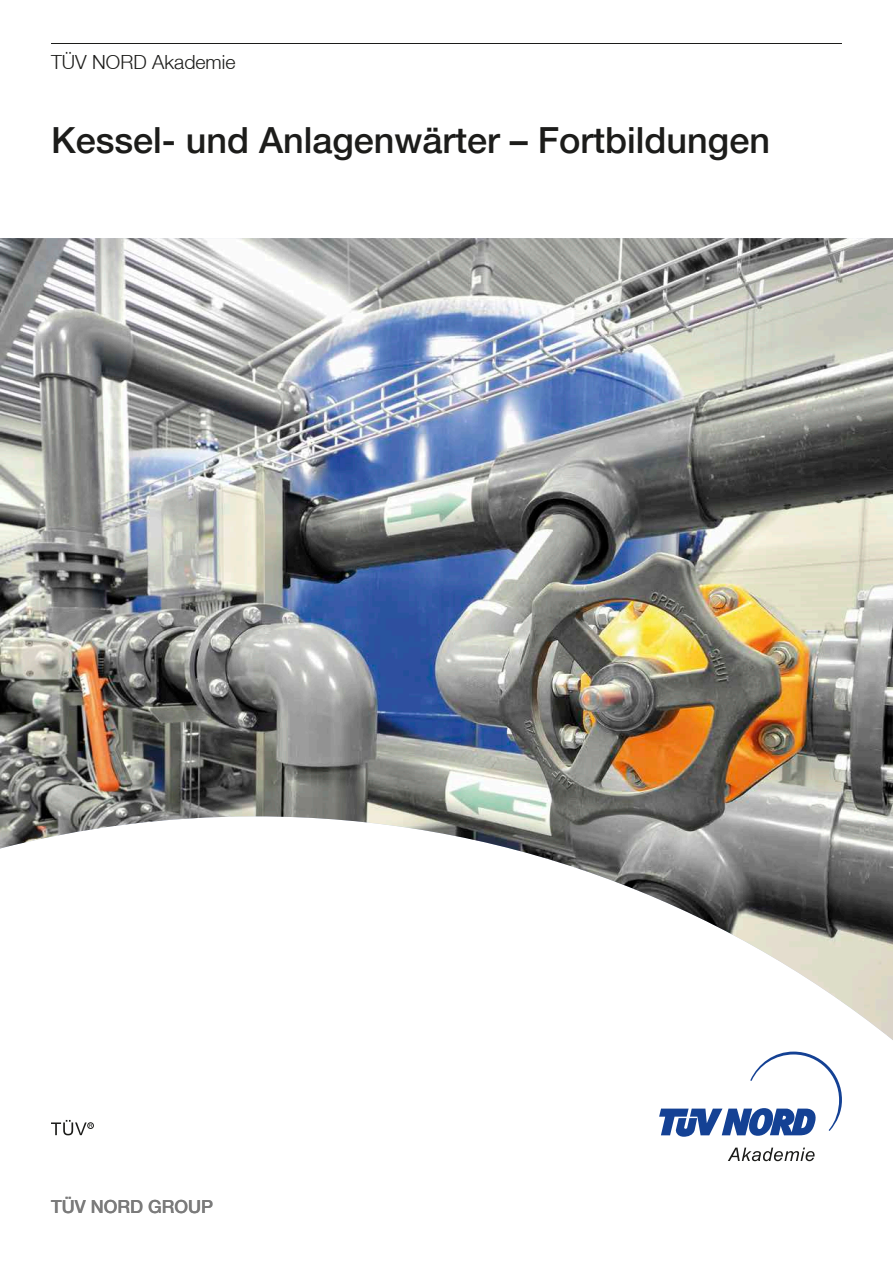
<style>
.page{position:relative;width:893px;height:1263px;background:#fff}
.page>*{position:absolute;margin:0;border:0;box-sizing:border-box;transform-origin:0 0}
.t1{font:500 36px "Helvetica Neue LT";color:#1c1c1a}
.t2{font:300 19.5px "Helvetica Neue LT";color:#1c1c1a}
.t3{font:500 18px "Helvetica Neue LT";color:#7b7b7b}
</style>
<div class="page">
<svg style="left:728px;top:1147px;width:87px;height:14px"></svg>
<svg style="left:659px;top:1051px;width:183px;height:86px"></svg>
<div style="left:87px;top:1122px;width:7px;height:7px;border:1px solid #1c1c1a;border-radius:50%"></div>
<svg style="left:51px;top:1120px;width:41px;height:15px"></svg>
<hr style="left:51px;top:43px;width:791px;height:1px;background:#1c1c1a">
<img style="left:0;top:238px;width:893px;height:802px">
<p class="t2" style="left:51px;top:50px;width:186px">TÜV NORD Akademie</p>
<p class="t1" style="left:51px;top:119px;width:720px">Kessel- und Anlagenwärter – Fortbildungen</p>
<p class="t3" style="left:51px;top:1196px;width:164px">TÜV NORD GROUP</p>
</div>
